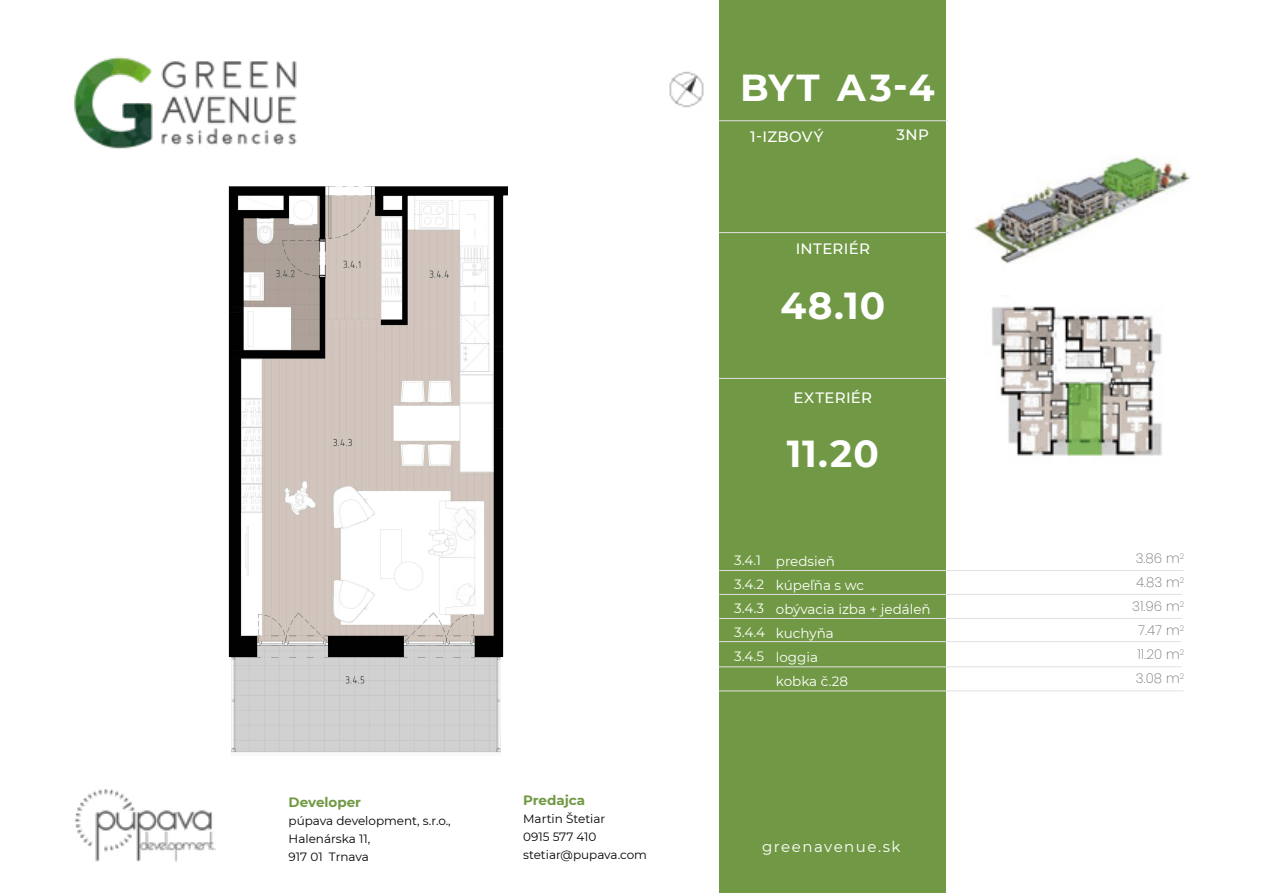
<style>
.page{position:relative;width:1263px;height:893px;background:#fff}
.page>*{position:absolute;margin:0;border:0;box-sizing:border-box;transform-origin:0 0}
.t1{font:700 37.5px "Montserrat";letter-spacing:.025em;color:#fff}
.t2{font:500 15px "Montserrat";letter-spacing:.02em;color:#fff}
.t3{font:15px "Montserrat";letter-spacing:.1em;color:#fff}
.t4{font:13.5px/24px "Montserrat";color:#fff}
.t5{font:200 13.5px/24px "Poppins";color:#747474;text-align:center}
.t6{font:700 13.5px "Montserrat";color:#719945}
.t7{font:12px/18px "Montserrat";color:#000}
</style>
<div class="page">
<img style="left:74px;top:789px;width:141px;height:73px">
<img style="left:74px;top:57px;width:223px;height:92px">
<div style="left:719px;top:0;width:227px;height:893px;background:#719945"></div>
<hr style="left:719px;top:690px;width:464px;height:1px;background:#e1e1e1">
<hr style="left:719px;top:570px;width:464px;height:1px;background:#e1e1e1">
<hr style="left:719px;top:120px;width:229px;height:1px;background:#e1e1e1">
<hr style="left:719px;top:232px;width:229px;height:1px;background:#e1e1e1">
<hr style="left:719px;top:378px;width:229px;height:1px;background:#e1e1e1">
<hr style="left:719px;top:594px;width:463px;height:1px;background:#e1e1e1">
<hr style="left:719px;top:618px;width:463px;height:1px;background:#e1e1e1">
<hr style="left:719px;top:641px;width:462px;height:1px;background:#e1e1e1">
<hr style="left:719px;top:666px;width:462px;height:1px;background:#e1e1e1">
<img style="left:974px;top:157px;width:216px;height:107px">
<img style="left:669px;top:71px;width:35px;height:37px">
<img style="left:992px;top:306px;width:170px;height:151px">
<img style="left:228px;top:186px;width:280px;height:570px">
<p class="t6" style="left:289px;top:792px;width:74px">Developer</p>
<p class="t7" style="left:289px;top:811px;width:164px">púpava development, s.r.o.,<br>Halenárska 11,<br>917 01 Trnava</p>
<p class="t6" style="left:523px;top:791px;width:64px">Predajca</p>
<p class="t7" style="left:523px;top:809px;width:125px">Martin Štetiar<br>0915 577 410 stetiar@pupava.com</p>
<h1 class="t1" style="left:740px;top:61px;width:81px">BYT</h1>
<p class="t2" style="left:750px;top:126px;width:75px">1-IZBOVÝ</p>
<h1 class="t1" style="left:837px;top:60px;width:99px">A3-4</h1>
<p class="t2" style="left:896px;top:125px;width:34px">3NP</p>
<p class="t2" style="left:796px;top:238px;width:76px">INTERIÉR</p>
<h1 class="t1" style="left:780px;top:279px;width:106px">48.10</h1>
<p class="t2" style="left:793px;top:388px;width:80px">EXTERIÉR</p>
<h1 class="t1" style="left:787px;top:427px;width:94px">11.20</h1>
<p class="t4" style="left:734px;top:547px;width:33px">3.4.1<br>3.4.2<br>3.4.3<br>3.4.4<br>3.4.5</p>
<p class="t4" style="left:776px;top:548px;width:156px">predsieň<br>kúpeľňa s wc<br>obývacia izba + jedáleň kuchyňa<br>loggia<br>kobka č.28</p>
<p class="t5" style="left:1132px;top:547px;width:54px">3.86 m<sup>2<br></sup>4.83 m<sup>2<br></sup>31.96 m<sup>2<br></sup>7.47 m<sup>2<br></sup>11.20 m<sup>2<br></sup>3.08 m<sup>2</sup></p>
<p class="t3" style="left:762px;top:836px;width:140px">greenavenue.sk</p>
</div>
